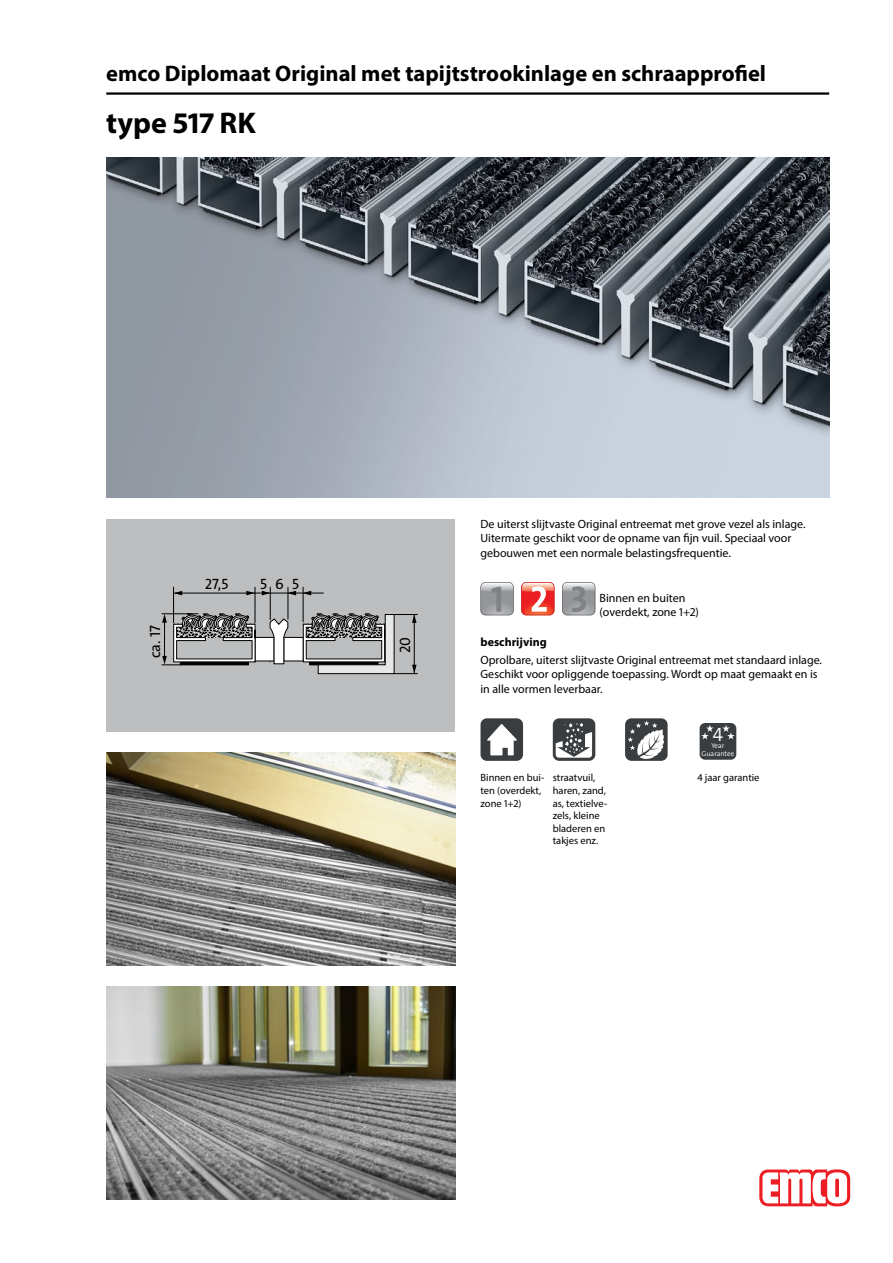
<style>
.page{position:relative;width:893px;height:1263px;background:#fff}
.page>*{position:absolute;margin:0;border:0;box-sizing:border-box;transform-origin:0 0}
.typ_bau{font:700 30px "Myriad Pro";color:#000}
.titel1_em_bau{font:700 22.5px "Myriad Pro";color:#000}
.BILDR{font:300 19.5px "The Sans Os F";color:#fff}
.BILDR-2{font:15px "The Sans Os F";color:#000}
.fliesstext_bau{font:12px/14.4px "Myriad Pro";color:#000}
.Stoerer{font:12px/14.4px "Myriad Pro";color:#000}
.fliesstext_bold_bau{font:700 12px "Myriad Pro";color:#000}
.mouseovertext_bau{font:10.5px/12.6px "Myriad Pro";color:#000}
.BILDR-3{font:300 7.05px/7.8px "The Sans Os F";color:#fff;text-align:center}
</style>
<div class="page">
<img style="left:106px;top:157px;width:723px;height:340px">
<hr style="left:106px;top:92px;width:723px;height:3px;background:#000">
<svg style="left:759px;top:1169px;width:91px;height:37px"></svg>
<div style="left:106px;top:519px;width:349px;height:212px;background:#bcbec0"></div>
<div style="left:255px;top:637px;width:19px;height:24px;background:#fff"></div>
<div style="left:255px;top:637px;width:19px;height:24px;border:1px solid #000"></div>
<div style="left:284px;top:637px;width:19px;height:24px;background:#fff"></div>
<div style="left:283px;top:637px;width:21px;height:24px;border:1px solid #000"></div>
<svg style="left:269px;top:618px;width:20px;height:47px"></svg>
<hr style="left:175px;top:593px;width:80px;height:1px;background:#000">
<svg style="left:246px;top:591px;width:9px;height:4px"></svg>
<svg style="left:174px;top:591px;width:8px;height:4px"></svg>
<hr style="left:173px;top:587px;width:1px;height:35px;background:#000">
<hr style="left:270px;top:587px;width:1px;height:33px;background:#000">
<hr style="left:255px;top:587px;width:1px;height:35px;background:#000">
<svg style="left:162px;top:613px;width:94px;height:52px"></svg>
<svg style="left:302px;top:613px;width:115px;height:62px"></svg>
<svg style="left:304px;top:591px;width:7px;height:4px"></svg>
<hr style="left:255px;top:593px;width:68px;height:1px;background:#000">
<hr style="left:303px;top:587px;width:1px;height:35px;background:#000">
<svg style="left:287px;top:591px;width:9px;height:4px"></svg>
<svg style="left:262px;top:591px;width:8px;height:4px"></svg>
<hr style="left:288px;top:587px;width:1px;height:32px;background:#000">
<img style="left:106px;top:753px;width:349px;height:212px">
<img style="left:106px;top:986px;width:349px;height:213px">
<svg style="left:521px;top:582px;width:33px;height:33px"></svg>
<svg style="left:562px;top:582px;width:33px;height:33px"></svg>
<svg style="left:480px;top:582px;width:34px;height:33px"></svg>
<div style="left:480px;top:718px;width:43px;height:43px;background:#3a3d40;border-radius:6px"></div>
<svg style="left:487px;top:724px;width:30px;height:31px"></svg>
<div style="left:553px;top:718px;width:42px;height:43px;background:#3a3d40;border-radius:6px"></div>
<svg style="left:556px;top:723px;width:36px;height:35px"></svg>
<div style="left:625px;top:718px;width:43px;height:43px;background:#3a3d40;border-radius:6px"></div>
<svg style="left:628px;top:721px;width:36px;height:38px"></svg>
<div style="left:700px;top:723px;width:36px;height:37px;background:#3a3d40;border-radius:5px"></div>
<svg style="left:701px;top:725px;width:13px;height:14px"></svg>
<svg style="left:722px;top:725px;width:13px;height:14px"></svg>
<p class="titel1_em_bau" style="left:106px;top:59px;width:661px">emco Diplomaat Original met tapijtstrookinlage en schraapprofiel</p>
<p class="typ_bau" style="left:106px;top:103px;width:151px">type 517 RK</p>
<p class="BILDR-2" style="left:145px;top:658px;width:35px;rotate:-90deg">ca. 17</p>
<p class="BILDR-2" style="left:205px;top:574px;width:25px">27,5</p>
<p class="BILDR-2" style="left:260px;top:575px;width:41px">565</p>
<p class="BILDR-2" style="left:395px;top:653px;width:18px;rotate:-90deg">20</p>
<p class="Stoerer" style="left:480px;top:516px;width:327px">De uiterst slijtvaste Original entreemat met grove vezel als inlage.<br>Uitermate geschikt voor de opname van fijn vuil. Speciaal voor gebouwen met een normale belastingsfrequentie.</p>
<p class="fliesstext_bau" style="left:600px;top:590px;width:101px">Binnen en buiten (overdekt, zone 1+2)</p>
<p class="fliesstext_bold_bau" style="left:480px;top:635px;width:68px">beschrijving</p>
<p class="fliesstext_bau" style="left:480px;top:652px;width:343px">Oprolbare, uiterst slijtvaste Original entreemat met standaard inlage.<br>Geschikt voor opliggende toepassing. Wordt op maat gemaakt en is in alle vormen leverbaar.</p>
<p class="mouseovertext_bau" style="left:480px;top:771px;width:65px">Binnen en bui&shy;ten (overdekt, zone 1+2)</p>
<p class="mouseovertext_bau" style="left:553px;top:771px;width:56px">straatvuil, haren, zand, as, textielve&shy;zels, kleine bladeren en takjes enz.</p>
<p class="BILDR" style="left:713px;top:721px;width:12px">4</p>
<p class="BILDR-3" style="left:702px;top:742px;width:34px">Year<br>Guarantee</p>
<p class="mouseovertext_bau" style="left:697px;top:771px;width:64px">4 jaar garantie</p>
</div>
